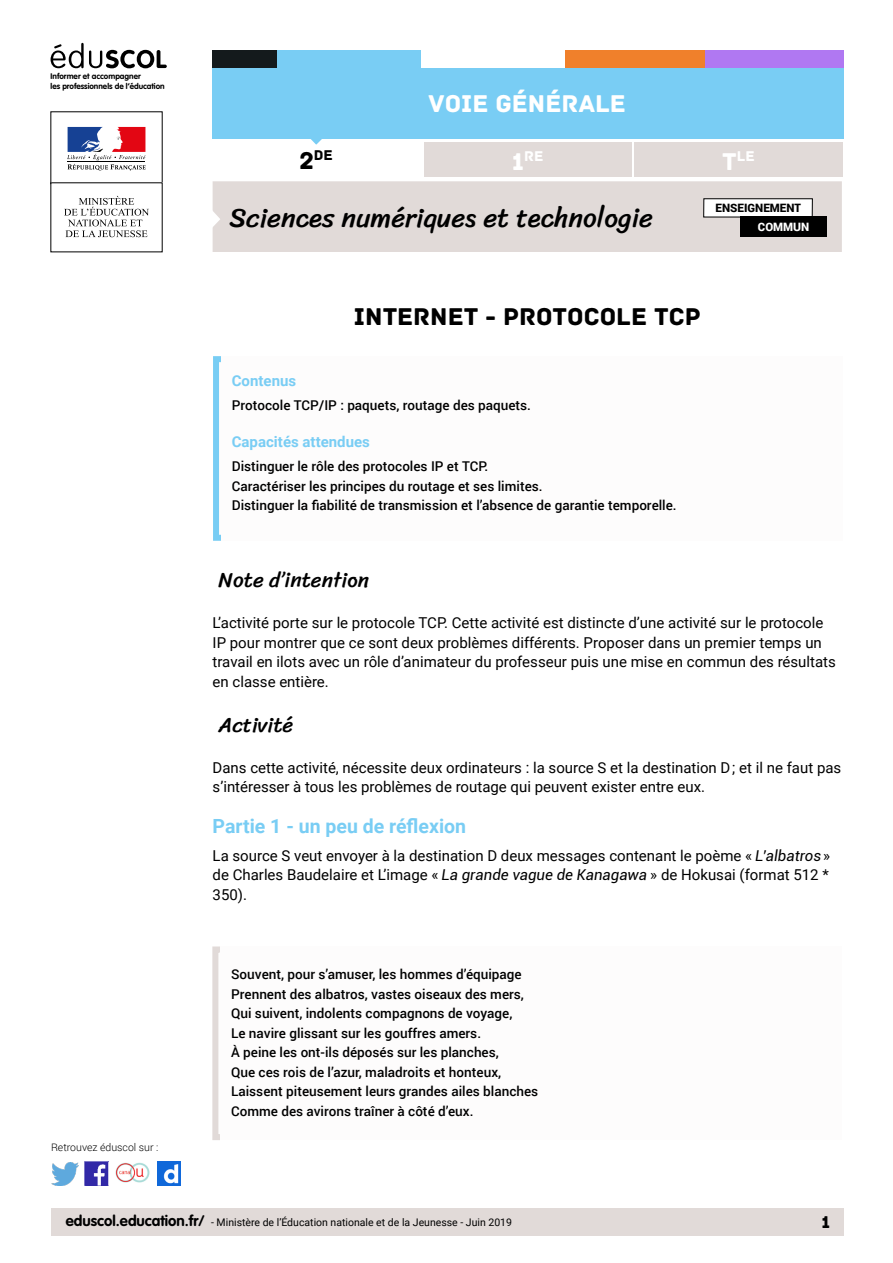
<style>
.page{position:relative;width:893px;height:1263px;background:#fff}
.page>*{position:absolute;margin:0;border:0;box-sizing:border-box;transform-origin:0 0}
.t1{font:27px "Sriracha";color:#000}
.t2{font:25.5px "Archive";color:#000}
.t3{font:25.5px "Archive";color:#fff}
.t4{font:21px "Sriracha";color:#000}
.t5{font:700 19.5px "Roboto";color:#79cdf4}
.t6{font:18px "Archive";color:#000}
.t7{font:15px/19.5px "Roboto";color:#000}
.t8{font:700 15px "Roboto";color:#79cdf4}
.t9{font:14.85px "Archive";color:#fff}
.t10{font:14.85px "Archive";color:#000}
.t11{font:500 13.5px/19.5px "Roboto";color:#000}
.t12{font:900 11.55px "Roboto";color:#000}
.t13{font:900 11.55px "Roboto";color:#fff}
.t14{font:10.5px "Roboto";color:#000}
.t15{font:300 10.5px "Roboto";color:#000}
.t16{font:700 8.1px/9.8px "VAG Rounded Std";color:#000}
.s1{font-size:25.5px}
.s2{font-style:italic}
.s3{font-family:"VAG Rounded Std";font-weight:700;font-size:15px}
</style>
<div class="page">
<div style="left:51px;top:1209px;width:792px;height:27px;background:#e1dad8"></div>
<img style="left:85px;top:1162px;width:23px;height:23px">
<img style="left:51px;top:1163px;width:28px;height:22px">
<img style="left:158px;top:1162px;width:22px;height:23px">
<img style="left:115px;top:1162px;width:35px;height:21px">
<div style="left:424px;top:143px;width:207px;height:34px;background:#e1dad8"></div>
<div style="left:634px;top:143px;width:209px;height:34px;background:#e1dad8"></div>
<svg style="left:298px;top:138px;width:41px;height:7px"></svg>
<div style="left:213px;top:68px;width:630px;height:70px;background:#79cdf4"></div>
<div style="left:277px;top:50px;width:143px;height:18px;background:#79cdf4"></div>
<div style="left:213px;top:50px;width:64px;height:18px;background:#141a1c"></div>
<div style="left:704px;top:50px;width:139px;height:18px;background:#b078f2"></div>
<div style="left:565px;top:50px;width:140px;height:18px;background:#f0802b"></div>
<svg style="left:212px;top:181px;width:630px;height:71px;background:#e0dad8"></svg>
<div style="left:740px;top:217px;width:87px;height:20px;background:#000"></div>
<svg style="left:67px;top:127px;width:79px;height:44px"></svg>
<hr style="left:67px;top:161px;width:78px;height:1px;background:#000">
<svg style="left:64px;top:196px;width:85px;height:41px"></svg>
<svg style="left:51px;top:42px;width:116px;height:26px"></svg>
<div style="left:213px;top:356px;width:630px;height:185px;border:6px solid #fff"></div>
<div style="left:212px;top:946px;width:630px;height:194px;border:6px solid #e1dad8"></div>
<p class="t16" style="left:51px;top:71px;width:116px">Informer et accompagner<br>les professionnels de l’éducation</p>
<p class="t15" style="left:51px;top:1140px;width:109px">Retrouvez éduscol sur :</p>
<h2 class="t3" style="left:429px;top:88px;width:199px">VOIE GÉNÉRALE</h2>
<p class="t10" style="left:300px;top:147px;width:35px"><span class="s1">2</span>DE</p>
<p class="t9" style="left:512px;top:148px;width:33px"><span class="s1">1</span>RE</p>
<p class="t9" style="left:722px;top:148px;width:34px"><span class="s1">T</span>LE</p>
<h1 class="t1" style="left:229px;top:202px;width:425px">Sciences numériques et technologie</h1>
<p class="t12" style="left:716px;top:199px;width:87px">ENSEIGNEMENT</p>
<p class="t13" style="left:758px;top:219px;width:53px">COMMUN</p>
<h2 class="t2" style="left:354px;top:302px;width:348px">INTERNET - PROTOCOLE TCP</h2>
<p class="t8" style="left:232px;top:370px;width:66px">Contenus</p>
<p class="t11" style="left:232px;top:395px;width:301px">Protocole TCP/IP : paquets, routage des paquets.</p>
<p class="t8" style="left:232px;top:432px;width:140px">Capacités attendues</p>
<p class="t11" style="left:232px;top:456px;width:446px">Distinguer le rôle des protocoles IP et TCP.<br>Caractériser les principes du routage et ses limites.<br>Distinguer la fiabilité de transmission et l’absence de garantie temporelle.</p>
<h3 class="t4" style="left:219px;top:568px;width:152px">Note d’intention</h3>
<p class="t7" style="left:213px;top:612px;width:625px">L’activité porte sur le protocole TCP. Cette activité est distincte d’une activité sur le protocole IP pour montrer que ce sont deux problèmes différents. Proposer dans un premier temps un travail en ilots avec un rôle d’animateur du professeur puis une mise en commun des résultats en classe entière.</p>
<h3 class="t4" style="left:219px;top:713px;width:76px">Activité</h3>
<p class="t7" style="left:213px;top:757px;width:630px">Dans cette activité, nécessite deux ordinateurs : la source S et la destination D ; et il ne faut pas s’intéresser à tous les problèmes de routage qui peuvent exister entre eux.</p>
<h3 class="t5" style="left:213px;top:812px;width:255px">Partie 1 - un peu de réflexion</h3>
<p class="t7" style="left:213px;top:845px;width:619px;text-align:justify">La source S veut envoyer à la destination D deux messages contenant le poème « <span class="s2">L’albatros</span> » de Charles Baudelaire et L’image « <span class="s2">La grande vague de Kanagawa</span> » de Hokusai (format 512 * 350).</p>
<p class="t11" style="left:231px;top:964px;width:309px">Souvent, pour s’amuser, les hommes d’équipage Prennent des albatros, vastes oiseaux des mers, Qui suivent, indolents compagnons de voyage,<br>Le navire glissant sur les gouffres amers.<br>À peine les ont-ils déposés sur les planches,<br>Que ces rois de l’azur, maladroits et honteux, Laissent piteusement leurs grandes ailes blanches Comme des avirons traîner à côté d’eux.</p>
<p class="t14" style="left:66px;top:1215px;width:448px"><span class="s3">eduscol.education.fr/</span> - Ministère de l’Éducation nationale et de la Jeunesse - Juin 2019</p>
<p class="t6" style="left:821px;top:1211px;width:10px">1</p>
</div>
